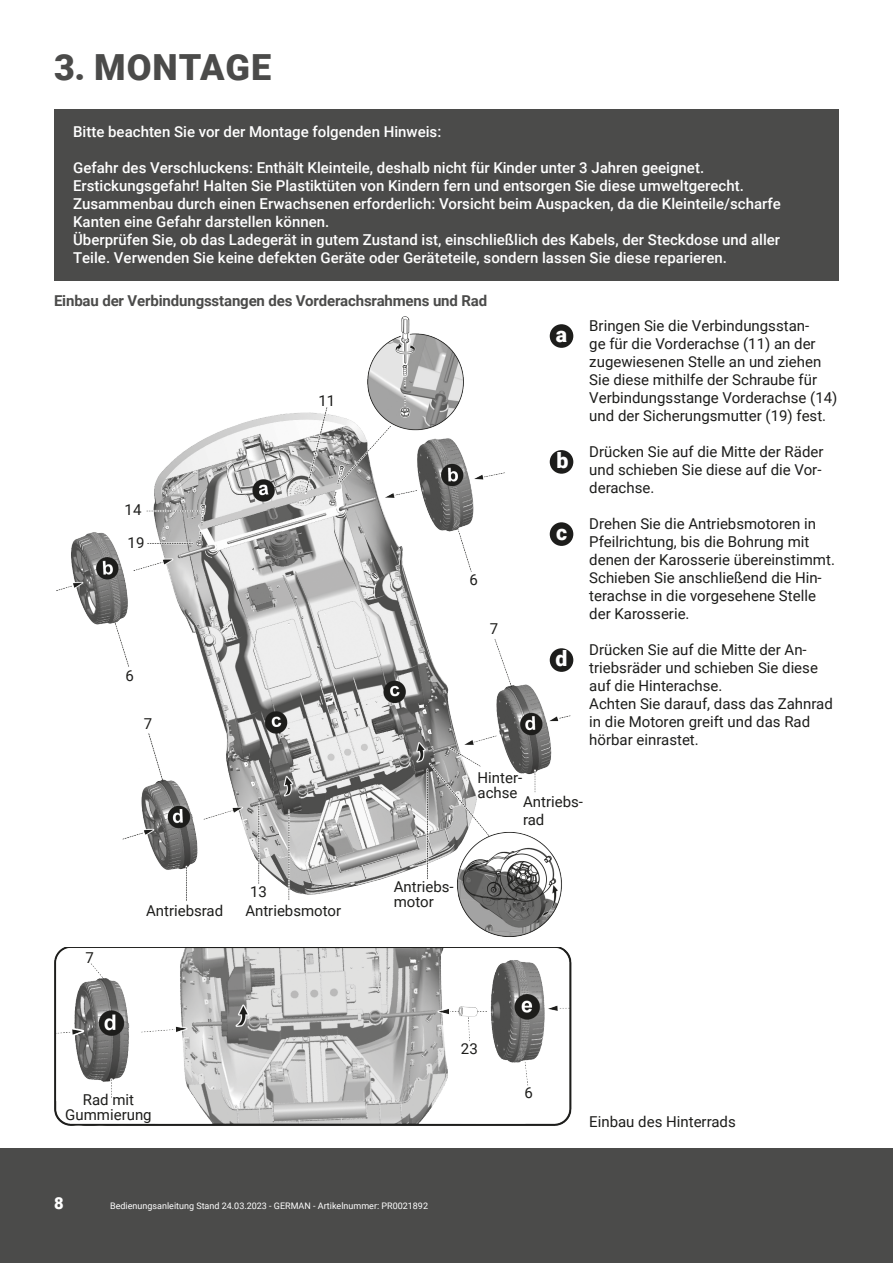
<style>
.page{position:relative;width:893px;height:1263px;background:#fff}
.page>*{position:absolute;margin:0;border:0;box-sizing:border-box;transform-origin:0 0}
.Große_Headline{font:900 36px "Roboto";letter-spacing:.025em;color:#4b4b4a}
.t1{font:900 21.3px "Roboto";color:#fff}
.t2{font:900 16.5px "Roboto";color:#fff}
.Fließtext{font:15px/18px "Roboto";color:#1d1d1b}
.Auszeichnungen_weiß{font:500 15px/18px "Roboto";color:#fff}
.Headlines_im_Fließte{font:700 15px "Roboto";letter-spacing:-.01em;color:#4b4b4a}
.t3{font:9px "Roboto";color:#fff}
</style>
<div class="page">
<div style="left:0;top:1148px;width:893px;height:115px;background:#4b4b4a"></div>
<div style="left:54px;top:109px;width:785px;height:172px;background:#4b4b4a"></div>
<img style="left:56px;top:316px;width:515px;height:621px">
<div style="left:550px;top:648px;width:23px;height:24px;background:#1d1d1b;border-radius:50%"></div>
<div style="left:550px;top:522px;width:23px;height:24px;background:#1d1d1b;border-radius:50%"></div>
<div style="left:550px;top:450px;width:23px;height:24px;background:#1d1d1b;border-radius:50%"></div>
<div style="left:550px;top:324px;width:23px;height:24px;background:#1d1d1b;border-radius:50%"></div>
<img style="left:54px;top:947px;width:517px;height:179px">
<p class="Große_Headline" style="left:54px;top:42px;width:219px">3. MONTAGE</p>
<p class="Auszeichnungen_weiß" style="left:73px;top:122px;width:370px">Bitte beachten Sie vor der Montage folgenden Hinweis:</p>
<p class="Auszeichnungen_weiß" style="left:73px;top:158px;width:709px">Gefahr des Verschluckens: Enthält Kleinteile, deshalb nicht für Kinder unter 3 Jahren geeignet.<br>Erstickungsgefahr! Halten Sie Plastiktüten von Kindern fern und entsorgen Sie diese umweltgerecht.<br>Zusammenbau durch einen Erwachsenen erforderlich: Vorsicht beim Auspacken, da die Kleinteile/scharfe Kanten eine Gefahr darstellen können.<br>Überprüfen Sie, ob das Ladegerät in gutem Zustand ist, einschließlich des Kabels, der Steckdose und aller Teile. Verwenden Sie keine defekten Geräte oder Geräteteile, sondern lassen Sie diese reparieren.</p>
<p class="Headlines_im_Fließte" style="left:54px;top:290px;width:435px">Einbau der Verbindungsstangen des Vorderachsrahmens und Rad</p>
<p class="Fließtext" style="left:125px;top:500px;width:18px">14</p>
<p class="Fließtext" style="left:128px;top:533px;width:18px">19</p>
<p class="Fließtext" style="left:125px;top:666px;width:10px">6</p>
<p class="Fließtext" style="left:144px;top:714px;width:10px">7</p>
<p class="Fließtext" style="left:318px;top:391px;width:18px">11</p>
<p class="Fließtext" style="left:85px;top:948px;width:10px">7</p>
<p class="Fließtext" style="left:146px;top:901px;width:79px">Antriebsrad</p>
<p class="Fließtext" style="left:250px;top:882px;width:18px">13</p>
<p class="Fließtext" style="left:245px;top:901px;width:97px">Antriebsmotor</p>
<p class="Fließtext" style="left:469px;top:571px;width:10px">6</p>
<p class="Fließtext" style="left:490px;top:620px;width:10px">7</p>
<p class="t1" style="left:556px;top:320px;width:13px">a</p>
<p class="t1" style="left:557px;top:446px;width:14px">b</p>
<p class="t1" style="left:556px;top:518px;width:13px">c</p>
<p class="t1" style="left:555px;top:644px;width:14px">d</p>
<p class="Fließtext" style="left:589px;top:316px;width:250px">Bringen Sie die Verbindungsstan-<br>ge für die Vorderachse (11) an der zugewiesenen Stelle an und ziehen Sie diese mithilfe der Schraube für Verbindungsstange Vorderachse (14) und der Sicherungsmutter (19) fest.</p>
<p class="Fließtext" style="left:589px;top:442px;width:236px">Drücken Sie auf die Mitte der Räder und schieben Sie diese auf die Vor&shy;derachse.</p>
<p class="Fließtext" style="left:589px;top:514px;width:247px">Drehen Sie die Antriebsmotoren in<br>Pfeilrichtung, bis die Bohrung mit denen der Karosserie übereinstimmt.<br>Schieben Sie anschließend die Hin&shy;terachse in die vorgesehene Stelle der Karosserie.</p>
<p class="Fließtext" style="left:589px;top:640px;width:245px">Drücken Sie auf die Mitte der An&shy;triebsräder und schieben Sie diese auf die Hinterachse.<br>Achten Sie darauf, dass das Zahnrad in die Motoren greift und das Rad hörbar einrastet.</p>
<p class="Fließtext" style="left:477px;top:770px;width:46px;line-height:15px">Hinter&shy;achse</p>
<p class="Fließtext" style="left:523px;top:792px;width:61px">Antriebs&shy;rad</p>
<p class="Fließtext" style="left:394px;top:879px;width:61px;line-height:15px">Antriebs&shy;motor</p>
<p class="Fließtext" style="left:65px;top:1092px;width:88px;line-height:15px;text-align:center">Rad mit<br>Gummierung</p>
<p class="t2" style="left:54px;top:1192px;width:11px">8</p>
<p class="t3" style="left:110px;top:1200px;width:319px">Bedienungsanleitung Stand 24.03.2023 - GERMAN - Artikelnummer: PR0021892</p>
<p class="Fließtext" style="left:461px;top:1039px;width:18px">23</p>
<p class="Fließtext" style="left:524px;top:1083px;width:10px">6</p>
<p class="Fließtext" style="left:589px;top:1112px;width:148px">Einbau des Hinterrads</p>
</div>
